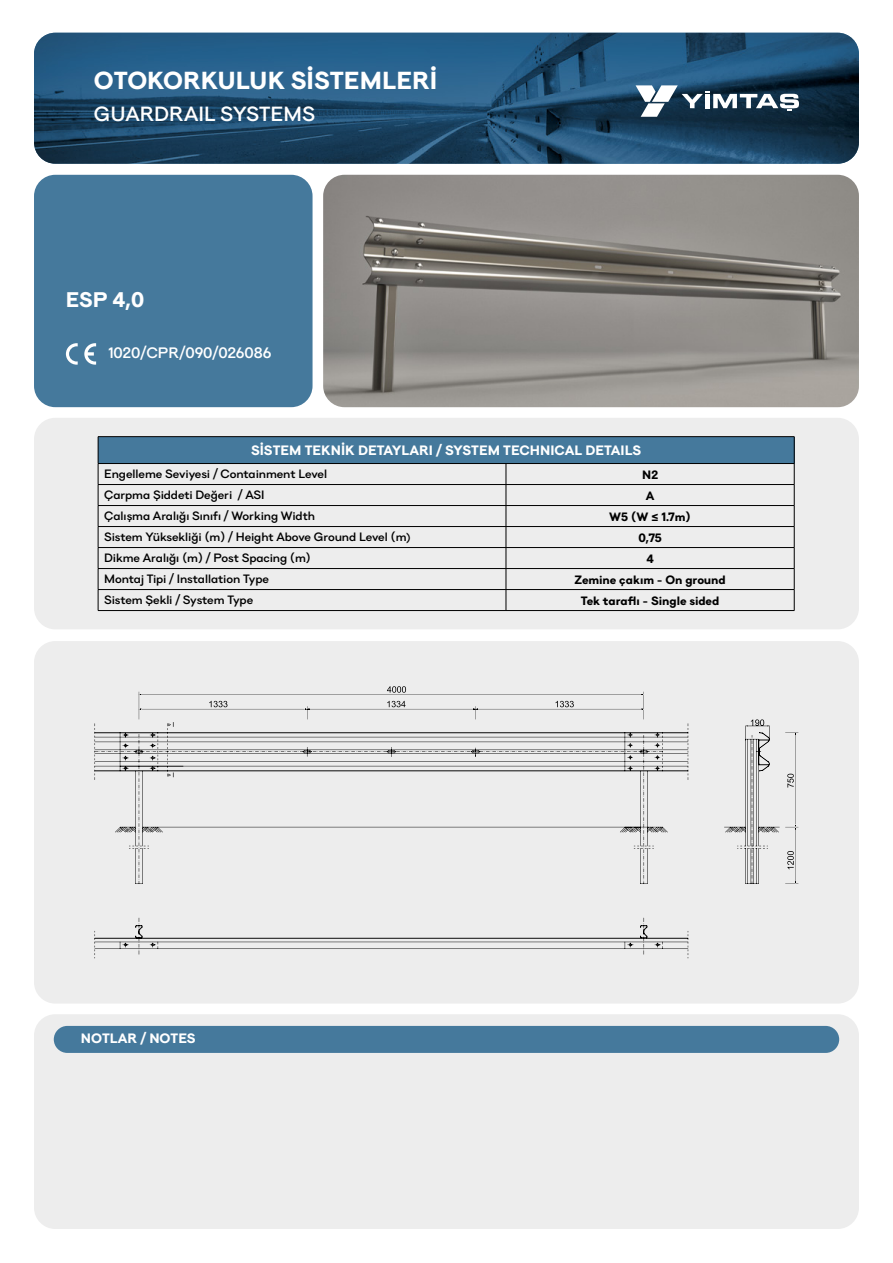
<style>
.page{position:relative;width:893px;height:1263px;background:#fff}
.page>*{position:absolute;margin:0;border:0;box-sizing:border-box;transform-origin:0 0}
.t1{font:700 24.45px "Danzza";color:#fff}
.t2{font:700 21px "Danzza";color:#fff}
.t3{font:500 20.4px "Danzza";color:#fff}
.t4{font:500 15px "Danzza";color:#fff}
.t5{font:700 13.5px "Danzza";color:#fff}
.t6{font:500 12px "Danzza";letter-spacing:-.005em;color:#000}
.t7{font:700 12px "Danzza";letter-spacing:-.005em;color:#000}
.s1{font-family:"Avant Garde Got Itc TOT"}
</style>
<div class="page">
<div style="left:34px;top:418px;width:825px;height:211px;background:#ededed;border-radius:21px"></div>
<img style="left:323px;top:175px;width:536px;height:232px">
<div style="left:34px;top:175px;width:279px;height:232px;background:#45799c;border-radius:21px"></div>
<div style="left:34px;top:641px;width:825px;height:362px;background:#ededed;border-radius:21px"></div>
<img style="left:34px;top:33px;width:825px;height:131px">
<svg style="left:636px;top:85px;width:163px;height:32px"></svg>
<div style="left:34px;top:1014px;width:825px;height:215px;background:#ededed;border-radius:21px"></div>
<div style="left:54px;top:1026px;width:785px;height:27px;background:#45799c;border-radius:14px"></div>
<svg style="left:66px;top:343px;width:12px;height:22px"></svg>
<svg style="left:84px;top:343px;width:12px;height:22px"></svg>
<div style="left:98px;top:437px;width:696px;height:26px;background:#45799c"></div>
<hr style="left:98px;top:436px;width:408px;height:1px;background:#000">
<hr style="left:506px;top:436px;width:288px;height:1px;background:#000">
<hr style="left:98px;top:463px;width:408px;height:1px;background:#000">
<hr style="left:506px;top:463px;width:288px;height:1px;background:#000">
<hr style="left:98px;top:484px;width:408px;height:1px;background:#000">
<hr style="left:506px;top:484px;width:288px;height:1px;background:#000">
<hr style="left:98px;top:505px;width:408px;height:1px;background:#000">
<hr style="left:506px;top:505px;width:288px;height:1px;background:#000">
<hr style="left:98px;top:526px;width:408px;height:1px;background:#000">
<hr style="left:506px;top:526px;width:288px;height:1px;background:#000">
<hr style="left:98px;top:547px;width:408px;height:1px;background:#000">
<hr style="left:506px;top:547px;width:288px;height:1px;background:#000">
<hr style="left:98px;top:568px;width:408px;height:1px;background:#000">
<hr style="left:506px;top:568px;width:288px;height:1px;background:#000">
<hr style="left:98px;top:589px;width:408px;height:1px;background:#000">
<svg style="left:98px;top:437px;width:1px;height:173px"></svg>
<hr style="left:506px;top:589px;width:288px;height:1px;background:#000">
<svg style="left:506px;top:464px;width:1px;height:146px"></svg>
<svg style="left:794px;top:437px;width:1px;height:173px"></svg>
<hr style="left:98px;top:610px;width:408px;height:1px;background:#000">
<hr style="left:506px;top:610px;width:288px;height:1px;background:#000">
<svg style="left:95px;top:686px;width:703px;height:272px"></svg>
<h1 class="t1" style="left:94px;top:64px;width:345px">OTOKORKULUK SİSTEMLERİ</h1>
<h3 class="t3" style="left:94px;top:101px;width:223px">GUARDRAIL SYSTEMS</h3>
<h2 class="t2" style="left:66px;top:286px;width:80px">ESP 4,0</h2>
<p class="t4" style="left:108px;top:344px;width:164px">1020/CPR/090/026086</p>
<p class="t5" style="left:251px;top:442px;width:392px">SİSTEM TEKNİK DETAYLARI / SYSTEM TECHNICAL DETAILS</p>
<p class="t6" style="left:104px;top:467px;width:224px">Engelleme Seviyesi / Containment Level</p>
<p class="t7" style="left:642px;top:466px;width:17px">N2</p>
<p class="t6" style="left:104px;top:488px;width:162px">Çarpma Şiddeti Değeri / ASI</p>
<p class="t7" style="left:646px;top:487px;width:10px">A</p>
<p class="t6" style="left:104px;top:509px;width:213px">Çalışma Aralığı Sınıfı / Working Width</p>
<p class="t7" style="left:609px;top:508px;width:83px">W5 (W ≤ 1.7m)</p>
<p class="t6" style="left:104px;top:530px;width:308px">Sistem Yüksekliği (m) / Height Above Ground Level (m<span class="s1">)</span></p>
<p class="t7" style="left:638px;top:529px;width:25px">0,75</p>
<p class="t6" style="left:104px;top:551px;width:208px">Dikme Aralığı (m) / Post Spacing (m)</p>
<p class="t7" style="left:646px;top:550px;width:9px">4</p>
<p class="t6" style="left:104px;top:572px;width:166px">Montaj Tipi / Installation Type</p>
<p class="t7" style="left:574px;top:571px;width:153px">Zemine çakım - On ground</p>
<p class="t6" style="left:104px;top:593px;width:151px">Sistem Şekli / System Type</p>
<p class="t7" style="left:581px;top:592px;width:140px">Tek taraflı - Single sided</p>
<p class="t5" style="left:81px;top:1030px;width:116px">NOTLAR / NOTES</p>
</div>
